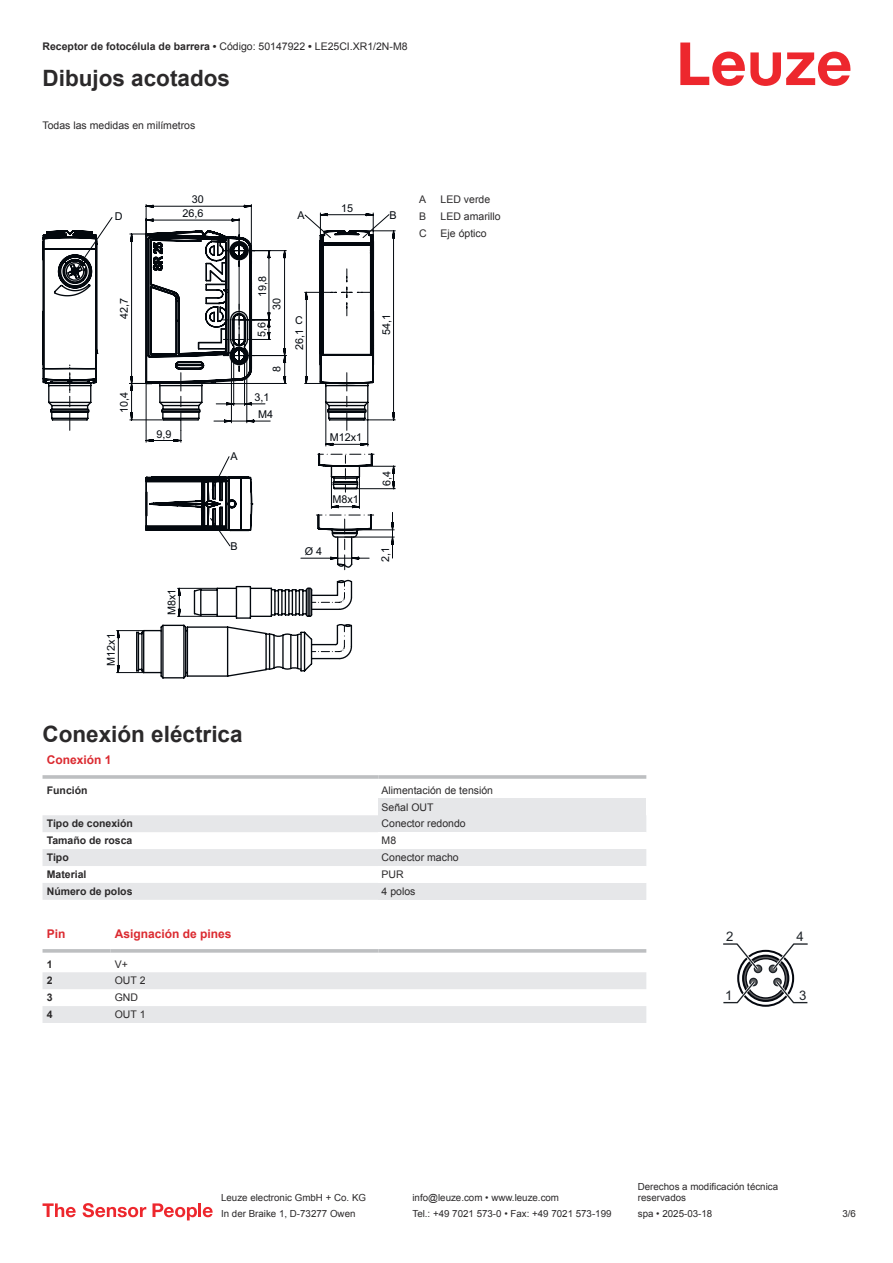
<style>
.page{position:relative;width:893px;height:1263px;background:#fff}
.page>*{position:absolute;margin:0;border:0;box-sizing:border-box;transform-origin:0 0}
.t1{font:700 22.5px "Arial";color:#2b292a}
.t2{font:13.2px "Arial";color:#1e2328}
.t3{font:700 12px "Arial";color:#db2a30}
.t4{font:10.8px/14.7px "Arial";color:#03080e;text-align:right}
.t5{font:10.5px/17px "Arial";color:#2b292a}
.t6{font:700 10.5px "Arial";color:#2b292a}
.t7{font:9.75px/11.7px "Arial";color:#2b292a}
.s1{font-weight:400}
</style>
<div class="page">
<svg style="left:680px;top:43px;width:170px;height:43px"></svg>
<svg style="left:43px;top:815px;width:335px;height:85px;fill:#e6e7e9"></svg>
<hr style="left:43px;top:775px;width:335px;height:4px;background:#bdbfc1">
<hr style="left:378px;top:775px;width:268px;height:4px;background:#c9cacc">
<div style="left:378px;top:798px;width:268px;height:17px;background:#e6e7e9"></div>
<div style="left:378px;top:815px;width:268px;height:17px;background:#e6e7e9"></div>
<div style="left:378px;top:849px;width:268px;height:17px;background:#e6e7e9"></div>
<div style="left:378px;top:883px;width:268px;height:17px;background:#e6e7e9"></div>
<svg style="left:43px;top:972px;width:603px;height:51px"></svg>
<svg style="left:43px;top:949px;width:68px;height:4px"></svg>
<svg style="left:111px;top:949px;width:267px;height:4px"></svg>
<svg style="left:378px;top:949px;width:268px;height:4px"></svg>
<svg style="left:723px;top:943px;width:85px;height:64px"></svg>
<svg style="left:43px;top:1203px;width:33px;height:14px"></svg>
<svg style="left:83px;top:1203px;width:63px;height:14px"></svg>
<svg style="left:153px;top:1203px;width:44px;height:17px"></svg>
<hr style="left:198px;top:1203px;width:3px;height:14px;background:#ed272d">
<svg style="left:203px;top:1207px;width:10px;height:10px"></svg>
<svg style="left:43px;top:230px;width:207px;height:448px"></svg>
<svg style="left:69px;top:204px;width:183px;height:448px"></svg>
<svg style="left:69px;top:217px;width:47px;height:330px"></svg>
<svg style="left:116px;top:212px;width:280px;height:461px"></svg>
<p class="t6" style="left:43px;top:43px;width:367px">Receptor de fotocélula de barrera • <span class="s1">Código: 50147922</span> • <span class="s1">LE25CI.XR1/2N-M8</span></p>
<h1 class="t1" style="left:43px;top:70px;width:189px">Dibujos acotados</h1>
<p class="t5" style="left:43px;top:117px;width:154px">Todas las medidas en milímetros</p>
<p class="t4" style="left:115px;top:209px;width:9px">D</p>
<p class="t4" style="left:182px;top:192px;width:23px">30<br>26,6</p>
<p class="t4" style="left:297px;top:208px;width:9px">A</p>
<p class="t4" style="left:341px;top:201px;width:14px">15</p>
<p class="t4" style="left:390px;top:208px;width:9px">B</p>
<p class="t5" style="left:419px;top:192px;width:9px">A</p>
<p class="t5" style="left:441px;top:192px;width:51px">LED verde</p>
<p class="t5" style="left:419px;top:209px;width:9px">B</p>
<p class="t5" style="left:441px;top:209px;width:62px">LED amarillo</p>
<p class="t5" style="left:419px;top:226px;width:9px">C</p>
<p class="t5" style="left:441px;top:226px;width:48px">Eje óptico</p>
<p class="t4" style="left:117px;top:319px;width:23px;rotate:-90deg">42,7</p>
<p class="t4" style="left:255px;top:297px;width:23px;rotate:-90deg">19,8</p>
<p class="t4" style="left:255px;top:337px;width:17px;rotate:-90deg">5,6</p>
<p class="t4" style="left:380px;top:335px;width:23px;rotate:-90deg">54,1</p>
<p class="t4" style="left:270px;top:310px;width:14px;rotate:-90deg">30</p>
<p class="t4" style="left:295px;top:314px;width:9px">C</p>
<p class="t4" style="left:293px;top:350px;width:23px;rotate:-90deg">26,1</p>
<p class="t4" style="left:270px;top:372px;width:8px;rotate:-90deg">8</p>
<p class="t4" style="left:117px;top:413px;width:23px;rotate:-90deg">10,4</p>
<p class="t4" style="left:255px;top:390px;width:17px">3,1</p>
<p class="t4" style="left:258px;top:407px;width:17px">M4</p>
<p class="t4" style="left:157px;top:427px;width:17px">9,9</p>
<p class="t4" style="left:330px;top:431px;width:34px">M12x1</p>
<p class="t4" style="left:230px;top:450px;width:9px">A</p>
<p class="t4" style="left:380px;top:485px;width:17px;rotate:-90deg">6,4</p>
<p class="t4" style="left:332px;top:493px;width:28px">M8x1</p>
<p class="t4" style="left:230px;top:539px;width:9px">B</p>
<p class="t4" style="left:305px;top:544px;width:19px">Ø 4</p>
<p class="t4" style="left:379px;top:561px;width:17px;rotate:-90deg">2,1</p>
<p class="t4" style="left:165px;top:615px;width:28px;rotate:-90deg">M8x1</p>
<p class="t4" style="left:104px;top:666px;width:34px;rotate:-90deg">M12x1</p>
<h1 class="t1" style="left:43px;top:726px;width:202px">Conexión eléctrica</h1>
<p class="t3" style="left:47px;top:756px;width:66px">Conexión 1</p>
<p class="t6" style="left:47px;top:786px;width:42px">Función</p>
<p class="t5" style="left:382px;top:782px;width:113px">Alimentación de tensión<br>Señal OUT</p>
<p class="t6" style="left:47px;top:820px;width:88px">Tipo de conexión</p>
<p class="t5" style="left:382px;top:816px;width:86px">Conector redondo</p>
<p class="t6" style="left:47px;top:837px;width:87px">Tamaño de rosca</p>
<p class="t5" style="left:382px;top:833px;width:16px">M8</p>
<p class="t6" style="left:47px;top:854px;width:23px">Tipo</p>
<p class="t5" style="left:382px;top:850px;width:79px">Conector macho</p>
<p class="t6" style="left:47px;top:870px;width:41px">Material</p>
<p class="t5" style="left:382px;top:867px;width:24px">PUR</p>
<p class="t6" style="left:47px;top:887px;width:87px">Número de polos</p>
<p class="t5" style="left:382px;top:884px;width:35px">4 polos</p>
<p class="t3" style="left:47px;top:929px;width:20px">Pin</p>
<p class="t3" style="left:115px;top:929px;width:118px">Asignación de pines</p>
<p class="t6" style="left:47px;top:960px;width:7px">1</p>
<p class="t5" style="left:115px;top:956px;width:15px">V+</p>
<p class="t6" style="left:47px;top:977px;width:7px">2</p>
<p class="t5" style="left:115px;top:973px;width:32px">OUT 2</p>
<p class="t6" style="left:47px;top:994px;width:7px">3</p>
<p class="t5" style="left:115px;top:990px;width:25px">GND</p>
<p class="t6" style="left:47px;top:1011px;width:7px">4</p>
<p class="t5" style="left:115px;top:1007px;width:32px">OUT 1</p>
<h2 class="t2" style="left:726px;top:931px;width:9px">2</h2>
<h2 class="t2" style="left:796px;top:931px;width:9px">4</h2>
<h2 class="t2" style="left:725px;top:990px;width:9px">1</h2>
<h2 class="t2" style="left:799px;top:990px;width:9px">3</h2>
<p class="t7" style="left:221px;top:1193px;width:146px">Leuze electronic GmbH + Co. KG</p>
<p class="t7" style="left:412px;top:1193px;width:148px">info@leuze.com • www.leuze.com</p>
<p class="t7" style="left:638px;top:1181px;width:142px">Derechos a modificación técnica reservados</p>
<p class="t7" style="left:221px;top:1209px;width:136px">In der Braike 1, D-73277 Owen</p>
<p class="t7" style="left:412px;top:1209px;width:201px">Tel.: +49 7021 573-0 • Fax: +49 7021 573-199</p>
<p class="t7" style="left:638px;top:1209px;width:76px">spa • 2025-03-18</p>
<p class="t7" style="left:842px;top:1209px;width:15px">3 /6</p>
</div>
